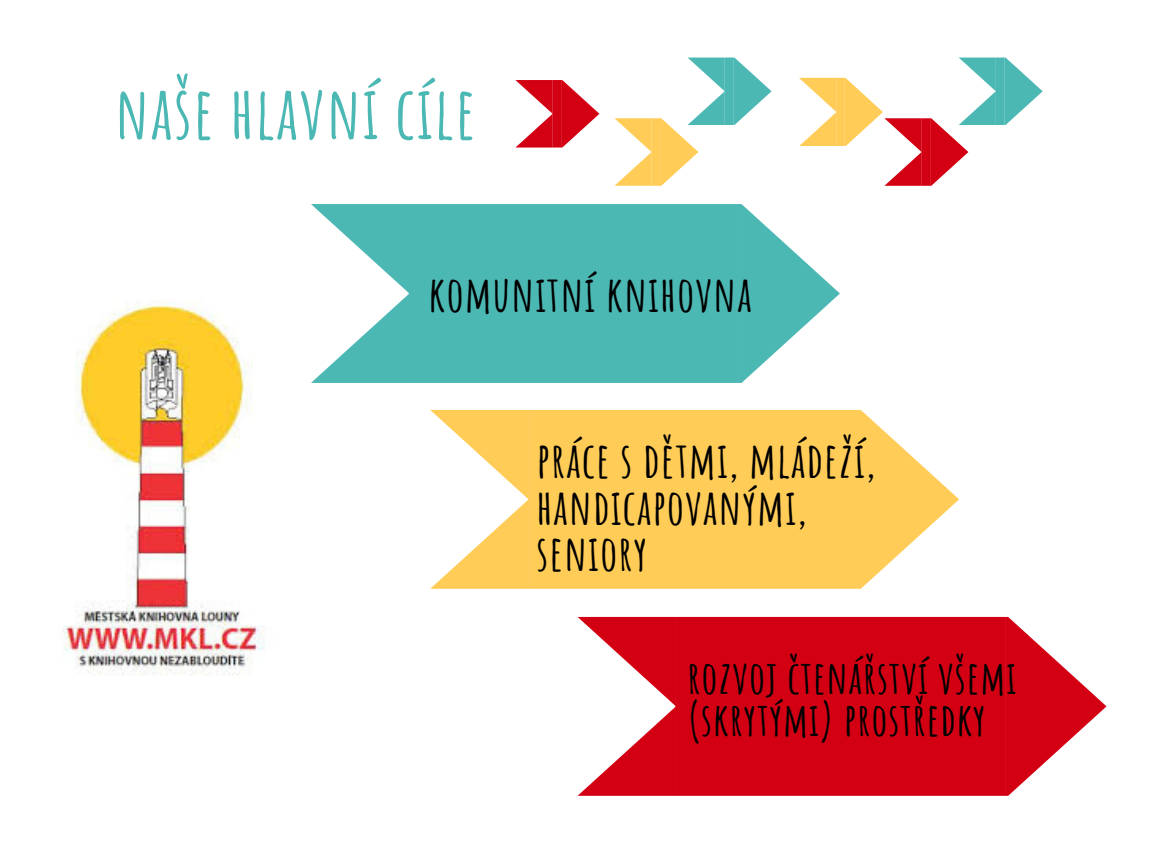
<style>
.page{position:relative;width:1152px;height:864px;background:#fff}
.page>*{position:absolute;margin:0;border:0;box-sizing:border-box;transform-origin:0 0}
.t1{font:700 72.45px "Amatic SC";letter-spacing:.02em;color:#4cb8b4}
.t2{font:700 48.3px/46.2px "Amatic SC";letter-spacing:.02em;color:#000}
.t3{font:700 44.7px/42.8px "Amatic SC";letter-spacing:.02em;color:#000}
</style>
<div class="page">
<svg style="left:515px;top:80px;width:84px;height:67px"></svg>
<svg style="left:614px;top:58px;width:158px;height:128px"></svg>
<svg style="left:799px;top:58px;width:244px;height:128px"></svg>
<div style="left:676px;top:617px;width:329px;height:178px;background:#d30014"></div>
<svg style="left:578px;top:617px;width:98px;height:178px"></svg>
<svg style="left:1005px;top:617px;width:102px;height:178px"></svg>
<div style="left:409px;top:204px;width:329px;height:178px;background:#4cb8b4"></div>
<svg style="left:311px;top:204px;width:98px;height:178px"></svg>
<svg style="left:738px;top:204px;width:102px;height:178px"></svg>
<div style="left:529px;top:410px;width:329px;height:178px;background:#ffcc58"></div>
<svg style="left:430px;top:410px;width:99px;height:178px"></svg>
<svg style="left:858px;top:410px;width:101px;height:178px"></svg>
<img style="left:62px;top:300px;width:203px;height:375px">
<h1 class="t1" style="left:115px;top:66px;width:363px">NAŠE HLAVNÍ CÍLE</h1>
<p class="t2" style="left:429px;top:270px;width:325px">KOMUNITNÍ KNIHOVNA</p>
<p class="t2" style="left:537px;top:437px;width:340px">PRÁCE S DĚTMI, MLÁDEŽÍ,<br>HANDICAPOVANÝMI,<br>SENIORY</p>
<p class="t3" style="left:687px;top:655px;width:331px">ROZVOJ ČTENÁŘSTVÍ VŠEMI (SKRYTÝMI) PROSTŘEDKY</p>
</div>
